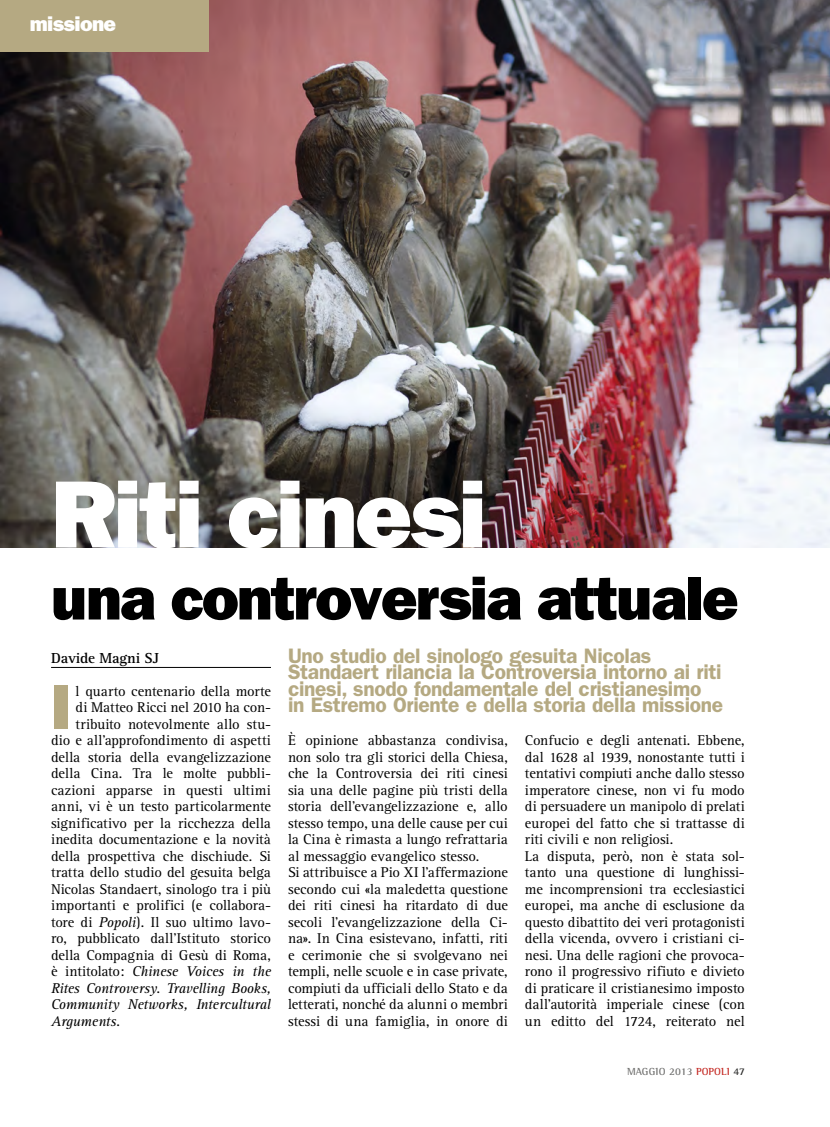
<style>
.page{position:relative;width:830px;height:1127px;background:#fff}
.page>*{position:absolute;margin:0;border:0;box-sizing:border-box;transform-origin:0 0}
.t1{font:96px "ITC Franklin Gothic Std Hvy";letter-spacing:-.03em;color:#fff}
.t2{font:62.7px "ITC Franklin Gothic Std Hvy";color:#b5a982}
.t3{font:61.5px "ITC Franklin Gothic Std Hvy";letter-spacing:-.03em;color:#000}
.t4{font:600 21px/16.5px "ITC Franklin Gothic Std";letter-spacing:-.015em;color:#b5a982}
.t5{font:21px "ITC Franklin Gothic Std Hvy";letter-spacing:-.03em;color:#fff}
.t6{font:700 15px "Rotis Serif";letter-spacing:-.01em;color:#000}
.t7{font:14.7px/16.5px "Rotis Serif";color:#000}
.t8{font:italic 14.7px "Rotis Serif";letter-spacing:-.015em;color:#000}
.t9{font:700 10.5px "Rotis Semi Serif";color:#6f6f6e}
.t10{font:700 10.5px "Rotis Semi Serif";color:#c42822}
.s1{font-style:italic}
.s2{font-style:normal}
.s3{color:#c42822}
.s4{color:#2c2c2b}
</style>
<div class="page">
<img style="left:0;top:0;width:829px;height:547px">
<hr style="left:51px;top:667px;width:220px;height:1px;background:#000">
<div style="left:0;top:0;width:208px;height:51px;background:#b5a982"></div>
<h3 class="t5" style="left:30px;top:12px;width:88px">missione</h3>
<h1 class="t1" style="left:51px;top:458px;width:437px">Riti cinesi</h1>
<h3 class="t3" style="left:51px;top:562px;width:688px">una controversia attuale</h3>
<h3 class="t4" style="left:288px;top:647px;width:436px">Uno studio del sinologo gesuita Nicolas Standaert rilancia la Controversia intorno ai riti cinesi, snodo fondamentale del cristianesimo<br>in Estremo Oriente e della storia della missione</h3>
<p class="t6" style="left:51px;top:649px;width:109px">Davide Magni SJ</p>
<h2 class="t2" style="left:51px;top:670px;width:22px">I</h2>
<p class="t7" style="left:75px;top:683px;width:197px">l quarto centenario della morte</p>
<p class="t7" style="left:75px;top:699px;width:197px">di Matteo Ricci nel 2010 ha con-</p>
<p class="t7" style="left:75px;top:716px;width:197px">tribuito notevolmente allo stu-</p>
<p class="t7" style="left:51px;top:732px;width:221px">dio e all’approfondimento di aspetti</p>
<p class="t7" style="left:51px;top:749px;width:221px">della storia della evangelizzazione</p>
<p class="t7" style="left:51px;top:765px;width:221px">della Cina. Tra le molte pubbli-</p>
<p class="t7" style="left:51px;top:782px;width:221px">cazioni apparse in questi ultimi</p>
<p class="t7" style="left:51px;top:798px;width:221px">anni, vi è un testo particolarmente</p>
<p class="t7" style="left:51px;top:815px;width:221px">significativo per la ricchezza della</p>
<p class="t7" style="left:51px;top:831px;width:221px">inedita documentazione e la novità</p>
<p class="t7" style="left:51px;top:848px;width:221px">della prospettiva che dischiude. Si</p>
<p class="t7" style="left:51px;top:864px;width:221px">tratta dello studio del gesuita belga</p>
<p class="t7" style="left:51px;top:881px;width:221px">Nicolas Standaert, sinologo tra i più</p>
<p class="t7" style="left:51px;top:897px;width:221px">importanti e prolifici (e collabora-</p>
<p class="t7" style="left:51px;top:914px;width:221px">tore di <span class="s1">Popoli</span>). Il suo ultimo lavo-</p>
<p class="t7" style="left:51px;top:930px;width:221px">ro, pubblicato dall’Istituto storico</p>
<p class="t7" style="left:51px;top:947px;width:221px">della Compagnia di Gesù di Roma,</p>
<p class="t8" style="left:51px;top:963px;width:221px"><span class="s2">è intitolato:</span> Chinese Voices in the</p>
<p class="t8" style="left:51px;top:979px;width:221px">Rites Controversy. Travelling Books,</p>
<p class="t8" style="left:51px;top:996px;width:221px">Community Networks, Intercultural</p>
<p class="t8" style="left:51px;top:1012px;width:70px">Arguments<span class="s2">.</span></p>
<p class="t7" style="left:288px;top:732px;width:221px">È opinione abbastanza condivisa, non solo tra gli storici della Chiesa, che la Controversia dei riti cinesi sia una delle pagine più tristi della storia dell’evangelizzazione e, allo stesso tempo, una delle cause per cui la Cina è rimasta a lungo refrattaria al messaggio evangelico stesso.<br>Si attribuisce a Pio XI l’affermazione secondo cui «la maledetta questione dei riti cinesi ha ritardato di due secoli l’evangelizzazione della Ci&shy;na». In Cina esistevano, infatti, riti e cerimonie che si svolgevano nei templi, nelle scuole e in case private, compiuti da ufficiali dello Stato e da letterati, nonché da alunni o membri stessi di una famiglia, in onore di</p>
<p class="t7" style="left:524px;top:732px;width:221px">Confucio e degli antenati. Ebbene, dal 1628 al 1939, nonostante tutti i tentativi compiuti anche dallo stesso imperatore cinese, non vi fu modo di persuadere un manipolo di prelati europei del fatto che si trattasse di riti civili e non religiosi.<br>La disputa, però, non è stata sol&shy;tanto una questione di lunghissi&shy;me incomprensioni tra ecclesiastici europei, ma anche di esclusione da questo dibattito dei veri protagonisti della vicenda, ovvero i cristiani ci&shy;nesi. Una delle ragioni che provoca&shy;rono il progressivo rifiuto e divieto di praticare il cristianesimo imposto dall’autorità imperiale cinese (con un editto del 1724, reiterato nel</p>
<p class="t9" style="left:626px;top:1065px;width:8px">MAGGIO</p>
<p class="t9" style="left:668px;top:1065px;width:40px">2013 <span class="s3">POPO</span></p>
<p class="t10" style="left:720px;top:1065px;width:25px">LI <span class="s4">47</span></p>
</div>
